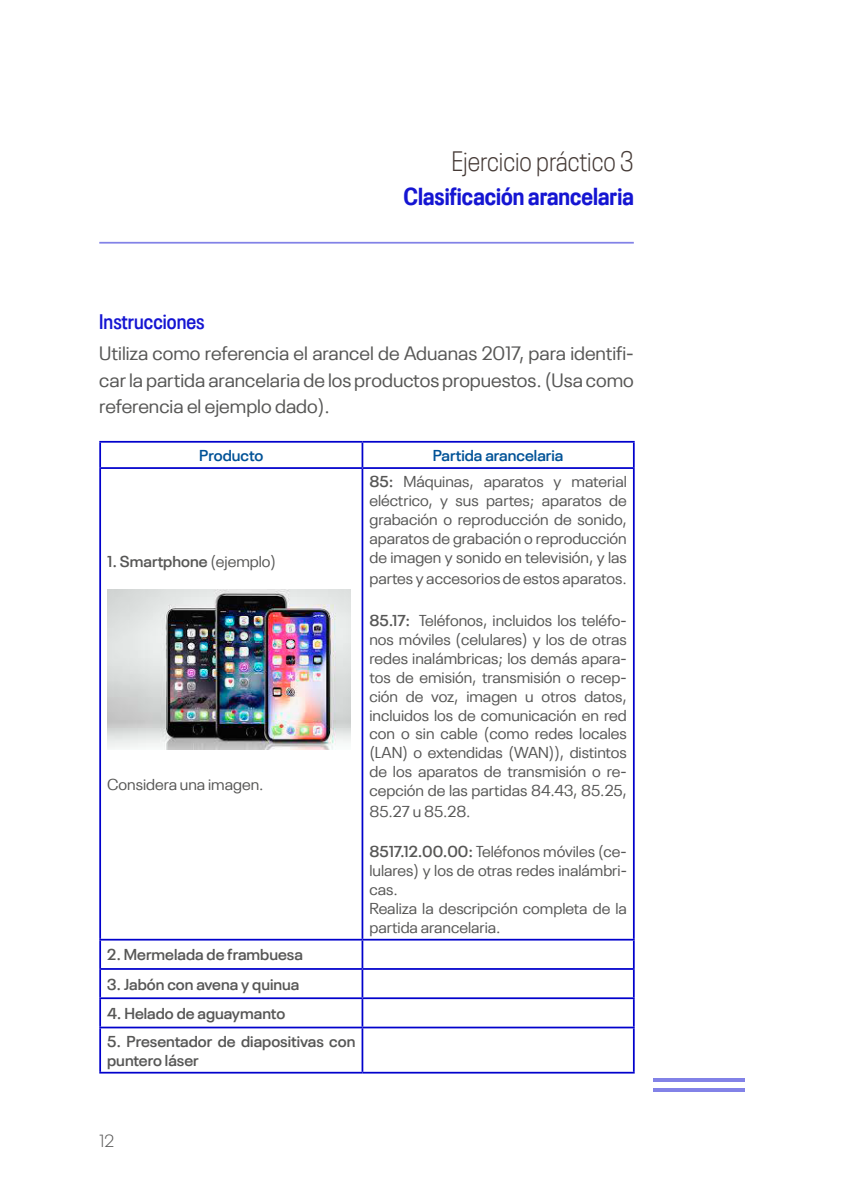
<style>
.page{position:relative;width:844px;height:1191px;background:#fff}
.page>*{position:absolute;margin:0;border:0;box-sizing:border-box;transform-origin:0 0}
.t1{font:300 condensed 28px "Neue Plak";color:#453a36}
.t2{font:700 condensed 24.5px "Neue Plak";color:#1515d2}
.t3{font:600 condensed 21px "Neue Plak";color:#1515d2}
.t4{font:19.25px/26.2px "Neue Plak";color:#575756;text-align:justify}
.t5{font:300 17.5px "Neue Plak";color:#575756}
.t6{font:15.75px/18.9px "Neue Plak";color:#575756;text-align:justify}
.t7{font:600 15.75px/18.9px "Neue Plak";color:#575756}
.t8{font:600 15.75px "Neue Plak";color:#005297}
.s1{font-weight:400}
.s2{font-weight:600}
</style>
<div class="page">
<svg style="left:653px;top:1088px;width:91px;height:3px"></svg>
<svg style="left:653px;top:1078px;width:91px;height:3px"></svg>
<hr style="left:99px;top:242px;width:534px;height:2px;background:#8282e7">
<hr style="left:99px;top:441px;width:263px;height:2px;background:#0101cc">
<hr style="left:99px;top:443px;width:2px;height:24px;background:#0101cc">
<hr style="left:362px;top:441px;width:272px;height:2px;background:#0101cc">
<hr style="left:361px;top:443px;width:2px;height:24px;background:#0101cc">
<hr style="left:632px;top:443px;width:2px;height:24px;background:#0101cc">
<hr style="left:99px;top:467px;width:263px;height:2px;background:#0101cc">
<hr style="left:99px;top:469px;width:2px;height:469px;background:#0101cc">
<hr style="left:362px;top:467px;width:272px;height:2px;background:#0101cc">
<hr style="left:361px;top:469px;width:2px;height:469px;background:#0101cc">
<hr style="left:632px;top:469px;width:2px;height:469px;background:#0101cc">
<hr style="left:99px;top:938px;width:263px;height:2px;background:#0101cc">
<hr style="left:99px;top:940px;width:2px;height:28px;background:#0101cc">
<hr style="left:362px;top:938px;width:272px;height:2px;background:#0101cc">
<hr style="left:361px;top:940px;width:2px;height:28px;background:#0101cc">
<hr style="left:632px;top:940px;width:2px;height:28px;background:#0101cc">
<hr style="left:99px;top:968px;width:263px;height:1px;background:#0101cc">
<hr style="left:99px;top:969px;width:2px;height:28px;background:#0101cc">
<hr style="left:362px;top:968px;width:272px;height:1px;background:#0101cc">
<hr style="left:361px;top:969px;width:2px;height:28px;background:#0101cc">
<hr style="left:632px;top:969px;width:2px;height:28px;background:#0101cc">
<hr style="left:99px;top:997px;width:263px;height:2px;background:#0101cc">
<hr style="left:99px;top:999px;width:2px;height:27px;background:#0101cc">
<hr style="left:362px;top:997px;width:272px;height:2px;background:#0101cc">
<hr style="left:361px;top:999px;width:2px;height:27px;background:#0101cc">
<hr style="left:632px;top:999px;width:2px;height:27px;background:#0101cc">
<hr style="left:99px;top:1026px;width:263px;height:2px;background:#0101cc">
<hr style="left:99px;top:1028px;width:2px;height:43px;background:#0101cc">
<hr style="left:362px;top:1026px;width:272px;height:2px;background:#0101cc">
<hr style="left:361px;top:1028px;width:2px;height:43px;background:#0101cc">
<hr style="left:632px;top:1028px;width:2px;height:43px;background:#0101cc">
<hr style="left:99px;top:1071px;width:263px;height:2px;background:#0101cc">
<hr style="left:362px;top:1071px;width:272px;height:2px;background:#0101cc">
<img style="left:107px;top:589px;width:243px;height:160px">
<h1 class="t1" style="left:451px;top:141px;width:184px">Ejercicio práctico 3</h1>
<h2 class="t2" style="left:403px;top:178px;width:232px">Clasificación arancelaria</h2>
<h3 class="t3" style="left:99px;top:306px;width:107px">Instrucciones</h3>
<p class="t4" style="left:99px;top:338px;width:536px">Utiliza como referencia el arancel de Aduanas 2017, para identifi&shy;car la partida arancelaria de los productos propuestos. (Usa como referencia el ejemplo dado).</p>
<p class="t8" style="left:199px;top:443px;width:66px">Producto</p>
<p class="t8" style="left:432px;top:443px;width:132px">Partida arancelaria</p>
<p class="t7" style="left:107px;top:551px;width:170px">1. Smartphone <span class="s1">(ejemplo)</span></p>
<p class="t6" style="left:107px;top:773px;width:158px">Considera una imagen.</p>
<p class="t7" style="left:107px;top:943px;width:197px">2. Mermelada de frambuesa</p>
<p class="t7" style="left:107px;top:973px;width:193px">3. Jabón con avena y quinua</p>
<p class="t7" style="left:107px;top:1002px;width:179px">4. Helado de aguaymanto</p>
<p class="t7" style="left:107px;top:1030px;width:250px">5. Presentador de diapositivas con puntero láser</p>
<p class="t6" style="left:369px;top:471px;width:259px"><span class="s2">85:</span> Máquinas, aparatos y material eléctrico, y sus partes; aparatos de grabación o reproducción de sonido, aparatos de grabación o reproducción de imagen y sonido en televisión, y las</p>
<p class="t6" style="left:369px;top:567px;width:259px">partes y accesorios de estos aparatos.</p>
<p class="t6" style="left:369px;top:609px;width:259px"><span class="s2">85.17:</span> Teléfonos, incluidos los teléfo&shy;nos móviles (celulares) y los de otras redes inalámbricas; los demás apara&shy;tos de emisión, transmisión o recep&shy;ción de voz, imagen u otros datos, incluidos los de comunicación en red con o sin cable (como redes locales (LAN) o extendidas (WAN)), distintos de los aparatos de transmisión o re&shy;cepción de las partidas 84.43, 85.25,</p>
<p class="t6" style="left:369px;top:800px;width:103px">85.27 u 85.28.</p>
<p class="t6" style="left:369px;top:840px;width:259px;text-align:left"><span class="s2">8517.12.00.00:</span> Teléfonos móviles (ce&shy;lulares) y los de otras redes inalámbri&shy;cas.<br>Realiza la descripción completa de la partida arancelaria.</p>
<p class="t5" style="left:99px;top:1127px;width:16px">12</p>
</div>
